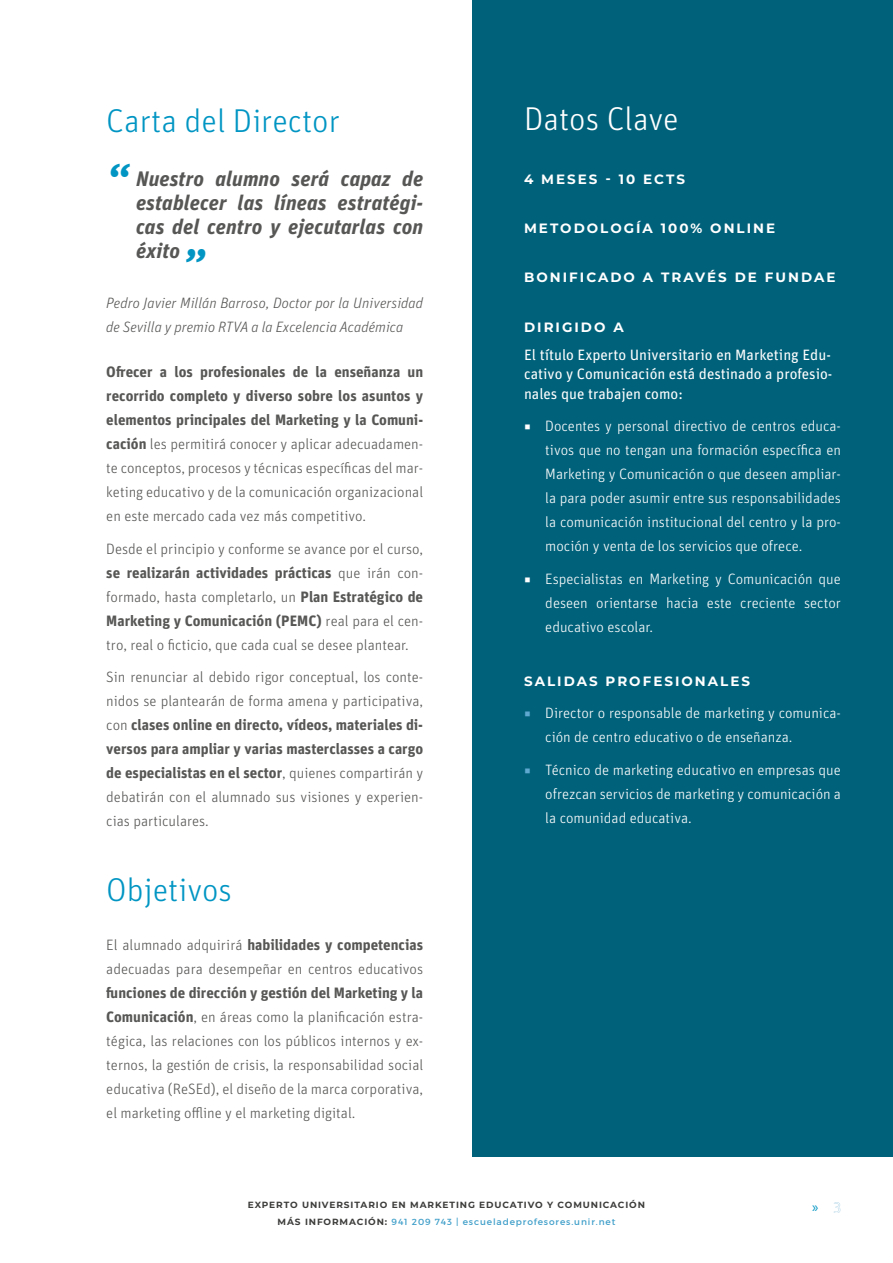
<style>
.page{position:relative;width:893px;height:1263px;background:#fff}
.page>*{position:absolute;margin:0;border:0;box-sizing:border-box;transform-origin:0 0}
.t1{font:italic 700 45px "Unit OT";color:#0095c3}
.t2{font:300 33px "Unit OT";color:#0095c3}
.t3{font:300 33px "Unit OT";color:#fff}
.t4{font:italic 700 21px/24px "Unit OT";letter-spacing:.005em;color:#575756;text-align:justify}
.t5{font:300 15px/24px "Unit OT";color:#575756;text-align:justify}
.t6{font:300 15px/24px "Unit OT";color:#fff;text-align:justify}
.t7{font:15px/19.5px "Unit OT";color:#fff;text-align:justify}
.t8{font:italic 300 15px/24px "Unit OT";color:#575756}
.t9{font:15px "Myriad Pro";color:#0095c3}
.t10{font:700 13.5px "Montserrat";letter-spacing:.15em;color:#fff}
.t11{font:700 9px/16.5px "Montserrat";letter-spacing:.1em;color:#3c3c3b;text-align:center}
.s1{font-weight:700}
.s2{color:#5fa8d0}
.s3{font-weight:400;color:#3e9ec9}
.s4{font-family:"Unit OT";color:#fff}
</style>
<div class="page">
<div style="left:472px;top:0;width:421px;height:1157px;background:#00617a"></div>
<h2 class="t2" style="left:106px;top:102px;width:235px">Carta del Director</h2>
<h3 class="t4" style="left:136px;top:167px;width:289px">Nuestro alumno será capaz de establecer las líneas estratégi&shy;cas del centro y ejecutarlas con éxito</h3>
<p class="t8" style="left:106px;top:291px;width:318px">Pedro Javier Millán Barroso, Doctor por la Universidad de Sevilla y premio RTVA a la Excelencia Académica</p>
<p class="t5" style="left:106px;top:360px;width:318px"><span class="s1">Ofrecer a los profesionales de la enseñanza un recorrido completo y diverso sobre los asuntos y elementos principales del Marketing y la Comuni&shy;cación</span> les permitirá conocer y aplicar adecuadamen&shy;te conceptos, procesos y técnicas específicas del mar&shy;keting educativo y de la comunicación organizacional en este mercado cada vez más competitivo.</p>
<p class="t5" style="left:106px;top:536px;width:318px">Desde el principio y conforme se avance por el curso, <span class="s1">se realizarán actividades prácticas</span> que irán con&shy;formado, hasta completarlo, un <span class="s1">Plan Estratégico de Marketing y Comunicación (PEMC)</span> real para el cen&shy;tro, real o ficticio, que cada cual se desee plantear.</p>
<p class="t5" style="left:106px;top:665px;width:318px">Sin renunciar al debido rigor conceptual, los conte&shy;nidos se plantearán de forma amena y participativa, con <span class="s1">clases online en directo, vídeos, materiales di&shy;versos para ampliar y varias masterclasses a cargo de especialistas en el sector</span>, quienes compartirán y debatirán con el alumnado sus visiones y experien&shy;cias particulares.</p>
<h1 class="t1" style="left:106px;top:151px;width:24px">“</h1>
<h1 class="t1" style="left:210px;top:274px;width:24px;rotate:-180deg">“</h1>
<h2 class="t2" style="left:106px;top:870px;width:127px">Objetivos</h2>
<p class="t5" style="left:106px;top:933px;width:318px">El alumnado adquirirá <span class="s1">habilidades y competencias </span>adecuadas para desempeñar en centros educativos</p>
<p class="t5" style="left:106px;top:981px;width:318px"><span class="s1">funciones de dirección y gestión del Marketing y la Comunicación</span>, en áreas como la planificación estra&shy;tégica, las relaciones con los públicos internos y ex&shy;ternos, la gestión de crisis, la responsabilidad social educativa (ReSEd), el diseño de la marca corporativa, el marketing offline y el marketing digital.</p>
<h2 class="t3" style="left:524px;top:100px;width:156px">Datos Clave</h2>
<p class="t10" style="left:524px;top:169px;width:162px">4 MESES - 10 ECTS</p>
<p class="t10" style="left:524px;top:219px;width:253px">METODOLOGÍA 100% ONLINE</p>
<p class="t10" style="left:524px;top:268px;width:313px">BONIFICADO A TRAVÉS DE FUNDAE</p>
<p class="t10" style="left:524px;top:317px;width:101px">DIRIGIDO A</p>
<p class="t7" style="left:524px;top:344px;width:310px">El título Experto Universitario en Marketing Edu&shy;cativo y Comunicación está destinado a profesio&shy;nales que trabajen como:</p>
<p class="t6" style="left:545px;top:414px;width:297px;text-indent:-21px">◾ Docentes y personal directivo de centros educa&shy;tivos que no tengan una formación específica en Marketing y Comunicación o que deseen ampliar&shy;la para poder asumir entre sus responsabilidades la comunicación institucional del centro y la pro&shy;moción y venta de los servicios que ofrece.</p>
<p class="t6" style="left:545px;top:567px;width:297px;text-indent:-21px">◾ Especialistas en Marketing y Comunicación que deseen orientarse hacia este creciente sector educativo escolar.</p>
<p class="t10" style="left:524px;top:671px;width:228px">SALIDAS PROFESIONALES</p>
<p class="t6" style="left:545px;top:701px;width:297px;text-indent:-21px"><span class="s2">◾</span> Director o responsable de marketing y comunica&shy;ción de centro educativo o de enseñanza.</p>
<p class="t6" style="left:545px;top:757px;width:297px;text-indent:-21px"><span class="s2">◾</span> Técnico de marketing educativo en empresas que ofrezcan servicios de marketing y comunicación a la comunidad educativa.</p>
<p class="t11" style="left:248px;top:1196px;width:399px">EXPERTO UNIVERSITARIO EN MARKETING EDUCATIVO Y COMUNICACIÓN<br>MÁS INFORMACIÓN: <span class="s3">941 209 743 | escueladeprofesores.unir.net</span></p>
<p class="t9" style="left:812px;top:1197px;width:30px">» <span class="s4">3</span></p>
</div>
